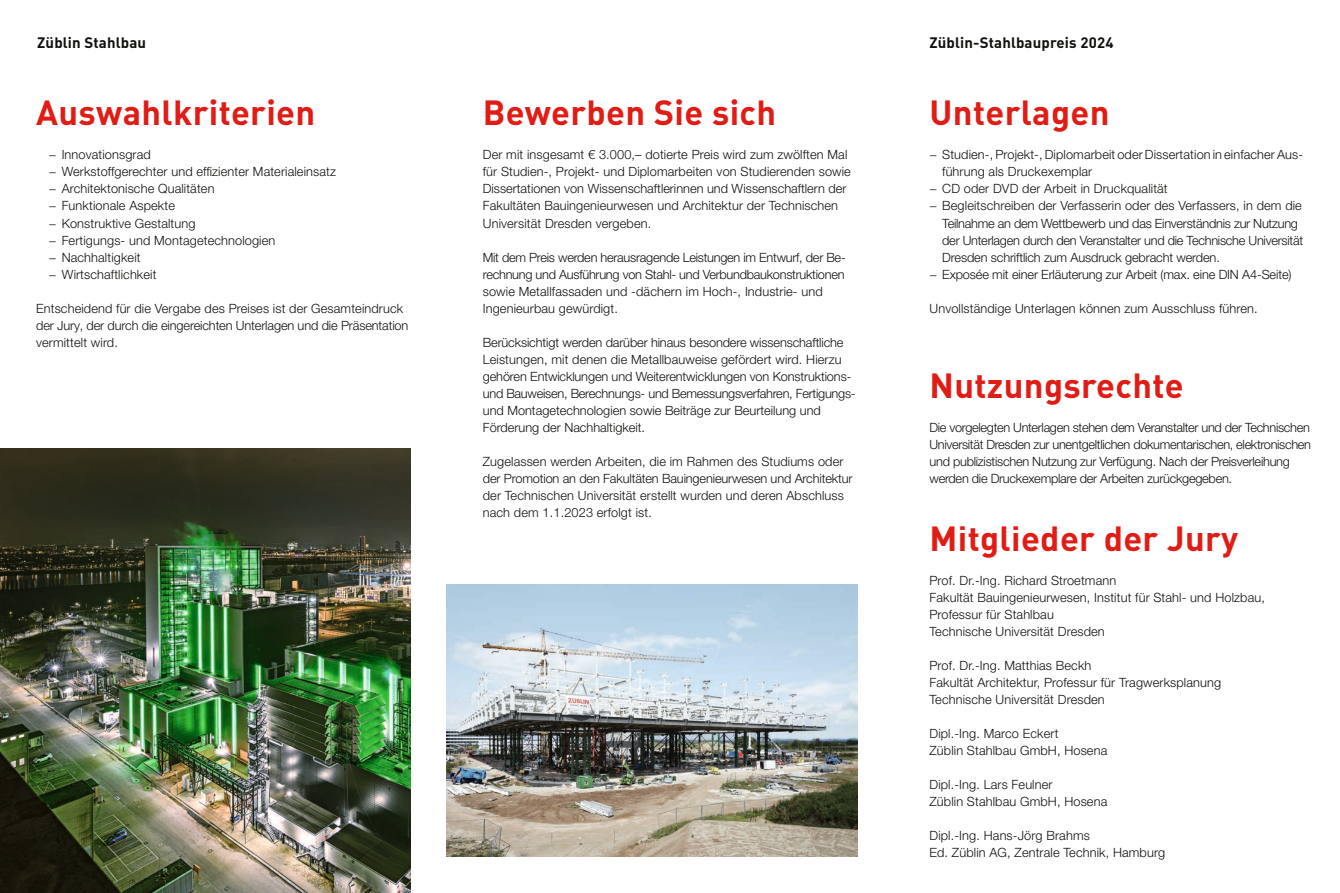
<style>
.page{position:relative;width:1340px;height:893px;background:#fff}
.page>*{position:absolute;margin:0;border:0;box-sizing:border-box;transform-origin:0 0}
.t1{font:700 34.5px "DIN Pro";letter-spacing:.01em;color:#e11c15}
.t2{font:700 15px "DIN Pro";letter-spacing:.01em;color:#11110f}
.t3{font:300 12.75px/17px "Helvetica Neue LT Pro";letter-spacing:.01em;color:#11110f}
.t4{font:300 12.75px/17px "Helvetica Neue LT Pro";letter-spacing:-.01em;color:#11110f}
.t5{font:300 12.75px/17px "Helvetica Neue LT Pro";letter-spacing:-.02em;color:#11110f}
.t6{font:300 12.75px/17px "Helvetica Neue LT Pro";letter-spacing:-.025em;color:#11110f}
</style>
<div class="page">
<img style="left:446px;top:585px;width:411px;height:271px">
<img style="left:0;top:448px;width:410px;height:445px">
<p class="t2" style="left:37px;top:32px;width:110px">Züblin Stahlbau</p>
<p class="t2" style="left:929px;top:32px;width:186px">Züblin-Stahlbaupreis 2024</p>
<h1 class="t1" style="left:36px;top:90px;width:280px">Auswahlkriterien</h1>
<p class="t3" style="left:49px;top:146px;width:288px">− Innovationsgrad<br>− Werkstoffgerechter und effizienter Materialeinsatz − Architektonische Qualitäten<br>− Funktionale Aspekte<br>− Konstruktive Gestaltung<br>− Fertigungs- und Montagetechnologien<br>− Nachhaltigkeit<br>− Wirtschaftlichkeit</p>
<p class="t3" style="left:36px;top:299px;width:374px">Entscheidend für die Vergabe des Preises ist der Gesamteindruck der Jury, der durch die eingereichten Unterlagen und die Präsentation vermittelt wird.</p>
<h1 class="t1" style="left:483px;top:90px;width:295px">Bewerben Sie sich</h1>
<p class="t3" style="left:483px;top:146px;width:369px">Der mit insgesamt € 3.000,– dotierte Preis wird zum zwölften Mal für Studien-, Projekt- und Diplomarbeiten von Studierenden sowie Dissertationen von Wissenschaftlerinnen und Wissenschaftlern der Fakultäten Bauingenieurwesen und Architektur der Technischen Universität Dresden vergeben.</p>
<p class="t5" style="left:483px;top:248px;width:364px">Mit dem Preis werden herausragende Leistungen im Entwurf, der Be&shy;rechnung und Ausführung von Stahl- und Verbundbaukonstruktionen sowie Metallfassaden und -dächern im Hoch-, Industrie- und Ingenieurbau gewürdigt.</p>
<p class="t4" style="left:483px;top:333px;width:374px">Berücksichtigt werden darüber hinaus besondere wissenschaftliche Leistungen, mit denen die Metallbauweise gefördert wird. Hierzu gehören Entwicklungen und Weiterentwicklungen von Konstruktions&shy;und Bauweisen, Berechnungs- und Bemessungsverfahren, Fertigungs&shy;und Montagetechnologien sowie Beiträge zur Beurteilung und Förderung der Nachhaltigkeit.</p>
<p class="t3" style="left:483px;top:452px;width:371px">Zugelassen werden Arbeiten, die im Rahmen des Studiums oder der Promotion an den Fakultäten Bauingenieurwesen und Architektur der Technischen Universität erstellt wurden und deren Abschluss nach dem 1.1.2023 erfolgt ist.</p>
<h1 class="t1" style="left:929px;top:90px;width:182px">Unterlagen</h1>
<p class="t3" style="left:929px;top:146px;width:375px">− Studien-, Projekt-, Diplomarbeit oder Dissertation in einfacher Aus-</p>
<p class="t3" style="left:942px;top:163px;width:151px">führung als Druckexemplar</p>
<p class="t3" style="left:929px;top:180px;width:240px">− CD oder DVD der Arbeit in Druckqualität</p>
<p class="t3" style="left:929px;top:197px;width:374px">− Begleitschreiben der Verfasserin oder des Verfassers, in dem die</p>
<p class="t5" style="left:942px;top:214px;width:357px">Teilnahme an dem Wettbewerb und das Einverständnis zur Nutzung</p>
<p class="t5" style="left:942px;top:231px;width:362px">der Unterlagen durch den Veranstalter und die Technische Universität</p>
<p class="t4" style="left:942px;top:248px;width:279px">Dresden schriftlich zum Ausdruck gebracht werden.</p>
<p class="t4" style="left:929px;top:265px;width:363px">− Exposée mit einer Erläuterung zur Arbeit (max. eine DIN A4-Seite)</p>
<p class="t3" style="left:929px;top:299px;width:330px">Unvollständige Unterlagen können zum Ausschluss führen.</p>
<h1 class="t1" style="left:929px;top:362px;width:256px">Nutzungsrechte</h1>
<p class="t6" style="left:929px;top:418px;width:383px">Die vorgelegten Unterlagen stehen dem Veranstalter und der Technischen Universität Dresden zur unentgeltlichen dokumentarischen, elektronischen und publizistischen Nutzung zur Verfügung. Nach der Preisverleihung werden die Druckexemplare der Arbeiten zurückgegeben.</p>
<h1 class="t1" style="left:929px;top:515px;width:310px">Mitglieder der Jury</h1>
<p class="t3" style="left:929px;top:571px;width:337px">Prof. Dr.-Ing. Richard Stroetmann<br>Fakultät Bauingenieurwesen, Institut für Stahl- und Holzbau, Professur für Stahlbau<br>Technische Universität Dresden</p>
<p class="t3" style="left:929px;top:656px;width:293px">Prof. Dr.-Ing. Matthias Beckh<br>Fakultät Architektur, Professur für Tragwerksplanung<br>Technische Universität Dresden</p>
<p class="t3" style="left:929px;top:724px;width:179px">Dipl.-Ing. Marco Eckert<br>Züblin Stahlbau GmbH, Hosena</p>
<p class="t3" style="left:929px;top:775px;width:179px">Dipl.-Ing. Lars Feulner<br>Züblin Stahlbau GmbH, Hosena</p>
<p class="t3" style="left:929px;top:827px;width:237px">Dipl.-Ing. Hans-Jörg Brahms<br>Ed. Züblin AG, Zentrale Technik, Hamburg</p>
</div>
